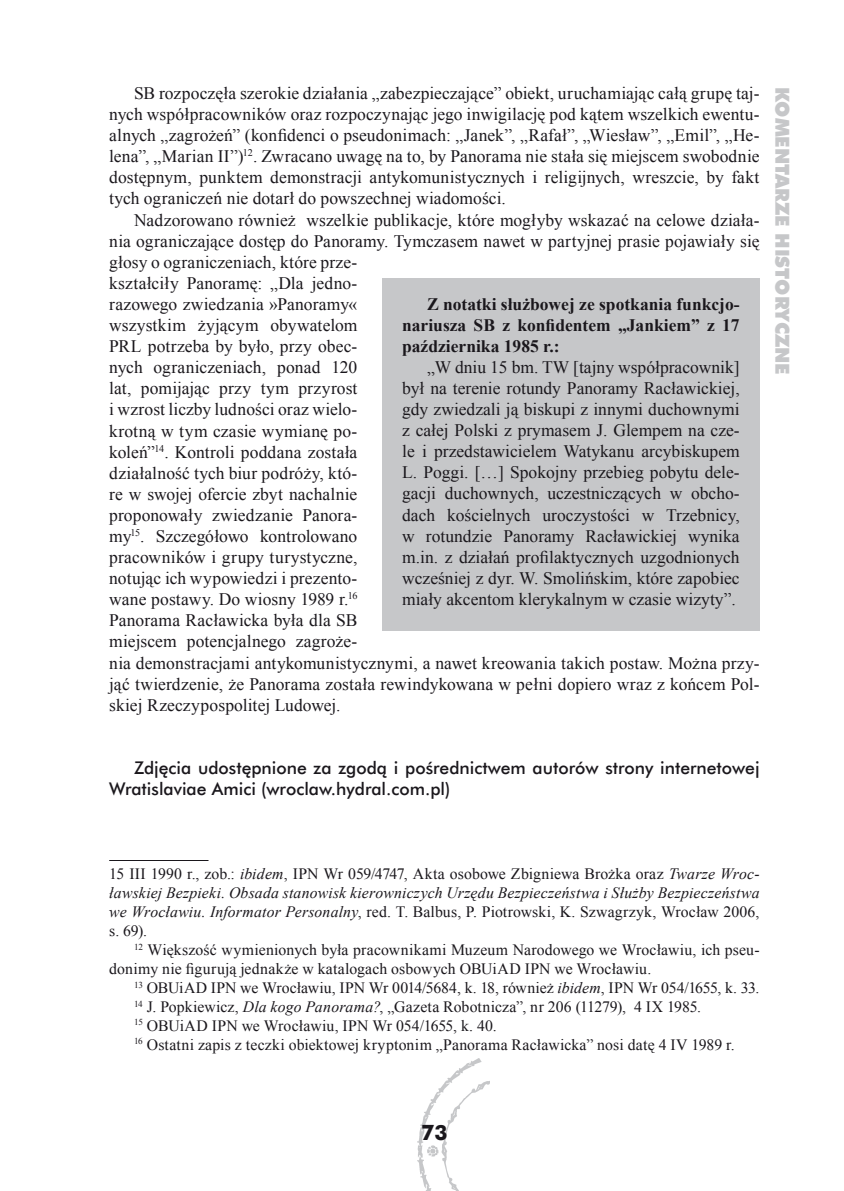
<style>
.page{position:relative;width:844px;height:1191px;background:#fff}
.page>*{position:absolute;margin:0;border:0;box-sizing:border-box;transform-origin:0 0}
.t1{font:700 21px "Futura EU";color:#1a171c}
.t2{font:19.25px "Futura X Blk EU";color:#c6c7c9}
.t3{font:17.5px/21px "Times New Roman";letter-spacing:.005em;color:#1a171c;text-align:justify}
.t4{font:17.5px/21.2px "Futura Md EU";color:#1a171c}
.t5{font:700 17.5px/21.2px "Times New Roman";color:#1a171c;text-align:justify}
.t6{font:15.75px/18.9px "Times New Roman";letter-spacing:.005em;color:#1a171c}
.t7{font:italic 15.75px/18.9px "Times New Roman";letter-spacing:.015em;color:#1a171c;text-align:justify}
.s1{font-style:normal}
.s2{font-style:italic}
</style>
<div class="page">
<img style="left:418px;top:1058px;width:72px;height:133px">
<hr style="left:109px;top:860px;width:99px;height:1px;background:#1a171c">
<div style="left:382px;top:278px;width:377px;height:352px;background:#c6c7c9"></div>
<p class="t3" style="left:109px;top:82px;width:651px;text-indent:25px">SB rozpoczęła szerokie działania „zabezpieczające” obiekt, uruchamiając całą grupę taj&shy;nych współpracowników oraz rozpoczynając jego inwigilację pod kątem wszelkich ewentu&shy;alnych „zagrożeń” (konfidenci o pseudonimach: „Janek”, „Rafał”, „Wiesław”, „Emil”, „He&shy;lena”, „Marian II”)<sup>12</sup>. Zwracano uwagę na to, by Panorama nie stała się miejscem swobodnie dostępnym, punktem demonstracji antykomunistycznych i religijnych, wreszcie, by fakt tych ograniczeń nie dotarł do powszechnej wiadomości.<sup>13</sup></p>
<p class="t3" style="left:109px;top:209px;width:651px;text-align:left;text-indent:25px">Nadzorowano również wszelkie publikacje, które mogłyby wskazać na celowe działa&shy;nia ograniczające dostęp do Panoramy. Tymczasem nawet w partyjnej prasie pojawiały się głosy o ograniczeniach, które prze-<br>kształciły Panoramę: „Dla jedno-<br>razowego zwiedzania »Panoramy«<br>wszystkim żyjącym obywatelom<br>PRL potrzeba by było, przy obec-<br>nych ograniczeniach, ponad 120<br>lat, pomijając przy tym przyrost<br>i wzrost liczby ludności oraz wielo-<br>krotną w tym czasie wymianę po-<br>koleń”<sup>14</sup> . Kontroli poddana została<br>działalność tych biur podróży, któ-<br>re w swojej ofercie zbyt nachalnie<br>proponowały zwiedzanie Panora-<br>my<sup>15</sup>. Szczegółowo kontrolowano<br>pracowników i grupy turystyczne,<br>notując ich wypowiedzi i prezento-<br>wane postawy. Do wiosny 1989</p>
<p class="t5" style="left:402px;top:293px;width:339px;text-indent:25px">Z notatki służbowej ze spotkania funkcjo&shy;nariusza SB z konfidentem „Jankiem” z 17 października 1985 r.:</p>
<p class="t3" style="left:402px;top:356px;width:339px;text-indent:25px">„W dniu 15 bm. TW [tajny współpracownik] był na terenie rotundy Panoramy Racławickiej, gdy zwiedzali ją biskupi z innymi duchownymi z całej Polski z prymasem J. Glempem na cze&shy;le i przedstawicielem Watykanu arcybiskupem L. Poggi. […] Spokojny przebieg pobytu dele&shy;gacji duchownych, uczestniczących w obcho&shy;dach kościelnych uroczystości w Trzebnicy, w rotundzie Panoramy Racławickiej wynika m.in. z działań profilaktycznych uzgodnionych wcześniej z dyr. W. Smolińskim, które zapobiec miały akcentom klerykalnym w czasie wizyty”.</p>
<p class="t3" style="left:109px;top:588px;width:651px;text-align:left;text-indent:230px">r.<sup>16<br></sup>Panorama Racławicka była dla SB<br>miejscem potencjalnego zagroże-<br>nia demonstracjami antykomunistycznymi, a nawet kreowania takich postaw. Można przy&shy;jąć twierdzenie, że Panorama została rewindykowana w pełni dopiero wraz z końcem Pol&shy;skiej Rzeczypospolitej Ludowej.</p>
<p class="t2" style="left:794px;top:87px;width:287px;rotate:90deg">komentarze hi-sto-rycz-ne</p>
<p class="t4" style="left:109px;top:758px;width:651px;text-indent:25px">Zdjęcia udostępnione za zgodą i pośrednictwem autorów strony internetowej<br>Wratislaviae Amici (wroclaw.hydral.com.pl)</p>
<p class="t7" style="left:109px;top:864px;width:651px"><span class="s1">15 III 1990 r., zob.:</span> ibidem<span class="s1">, IPN Wr 059/4747, Akta osobowe Zbigniewa Brożka oraz</span> Twarze Wroc&shy;ławskiej Bezpieki. Obsada stanowisk kierowniczych Urzędu Bezpieczeństwa i Służby Bezpieczeństwa we Wrocławiu. Informator Personalny<span class="s1">, red. T. Balbus, P. Piotrowski, K. Szwagrzyk, Wrocław 2006, s. 69).</span></p>
<p class="t6" style="left:109px;top:940px;width:651px;text-indent:25px"><sup>12</sup> Większość wymienionych była pracownikami Muzeum Narodowego we Wrocławiu, ich pseu&shy;donimy nie figurują jednakże w katalogach osbowych OBUiAD IPN we Wrocławiu.</p>
<p class="t6" style="left:134px;top:978px;width:626px"><sup>13</sup> OBUiAD IPN we Wrocławiu, IPN Wr 0014/5684, k. 18, również <span class="s2">ibidem</span>, IPN Wr 054/1655, k. 33.<br><sup>14</sup> J. Popkiewicz, <span class="s2">Dla kogo Panorama?</span>, „Gazeta Robotnicza”, nr 206 (11279), 4 IX 1985.<br><sup>15</sup> OBUiAD IPN we Wrocławiu, IPN Wr 054/1655, k. 40.<br><sup>16</sup> Ostatni zapis z teczki obiektowej kryptonim „Panorama Racławicka” nosi datę 4 IV 1989 r.</p>
<p class="t1" style="left:421px;top:1119px;width:13px">73</p>
</div>
